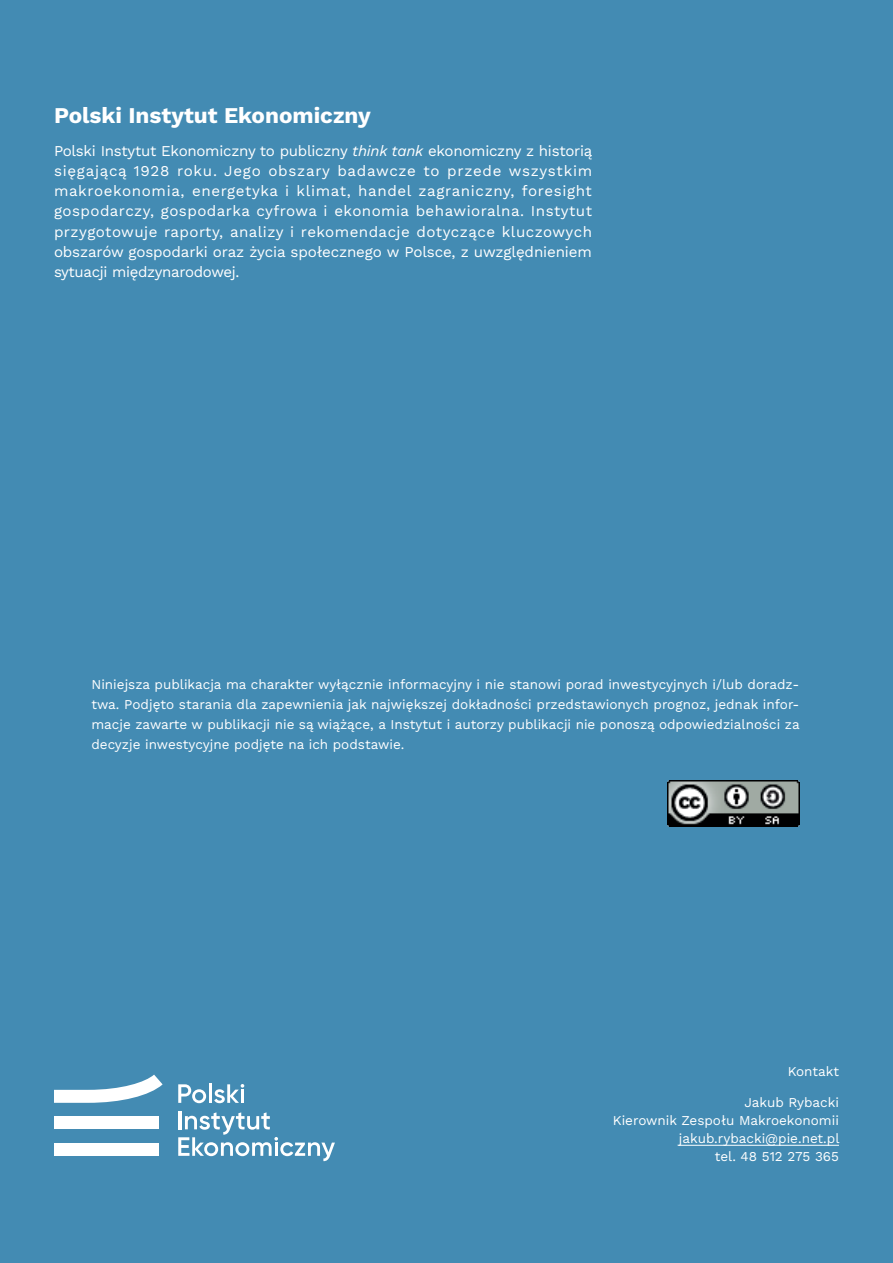
<style>
.page{position:relative;width:893px;height:1263px;background:#438bb3}
.page>*{position:absolute;margin:0;border:0;box-sizing:border-box;transform-origin:0 0}
.t1{font:700 22.5px "Work Sans";color:#fff}
.t2{font:15px/20.2px "Work Sans";letter-spacing:-.02em;color:#fff;text-align:justify}
.t3{font:13.5px/18px "Work Sans";color:#fff;text-align:right}
.s1{font-style:italic}
</style>
<div class="page">
<div style="left:54px;top:1143px;width:104px;height:13px;background:#fff"></div>
<svg style="left:54px;top:1074px;width:109px;height:29px"></svg>
<div style="left:54px;top:1116px;width:104px;height:13px;background:#fff"></div>
<hr style="left:178px;top:1111px;width:3px;height:18px;background:#fff">
<svg style="left:178px;top:1112px;width:157px;height:49px"></svg>
<svg style="left:178px;top:1084px;width:28px;height:19px"></svg>
<hr style="left:209px;top:1083px;width:3px;height:20px;background:#fff">
<svg style="left:214px;top:1084px;width:30px;height:19px"></svg>
<hr style="left:241px;top:1089px;width:3px;height:14px;background:#fff">
<img style="left:667px;top:780px;width:132px;height:47px">
<hr style="left:679px;top:1145px;width:160px;height:1px;background:#fff">
<h1 class="t1" style="left:54px;top:98px;width:318px">Polski Instytut Ekonomiczny</h1>
<p class="t2" style="left:54px;top:140px;width:540px">Polski Instytut Ekonomiczny to publiczny <span class="s1">think tank</span> ekonomiczny z historią sięgającą 1928 roku. Jego obszary badawcze to przede wszystkim makroekonomia, energetyka i klimat, handel zagraniczny, foresight gospodarczy, gospodarka cyfrowa i ekonomia behawioralna. Instytut przygotowuje raporty, analizy i rekomendacje dotyczące kluczowych obszarów gospodarki oraz życia społecznego w Polsce, z uwzględnieniem sytuacji międzynarodowej.</p>
<p class="t3" style="left:91px;top:673px;width:710px;line-height:20.2px;text-align:justify">Niniejsza publikacja ma charakter wyłącznie informacyjny i nie stanowi porad inwestycyjnych i/lub doradz&shy;twa. Podjęto starania dla zapewnienia jak największej dokładności przedstawionych prognoz, jednak infor&shy;macje zawarte w publikacji nie są wiążące, a Instytut i autorzy publikacji nie ponoszą odpowiedzialności za decyzje inwestycyjne podjęte na ich podstawie.</p>
<p class="t3" style="left:788px;top:1062px;width:53px">Kontakt</p>
<p class="t3" style="left:613px;top:1093px;width:228px">Jakub Rybacki<br>Kierownik Zespołu Makroekonomii jakub.rybacki@pie.net.pl<br>tel. 48 512 275 365</p>
</div>
